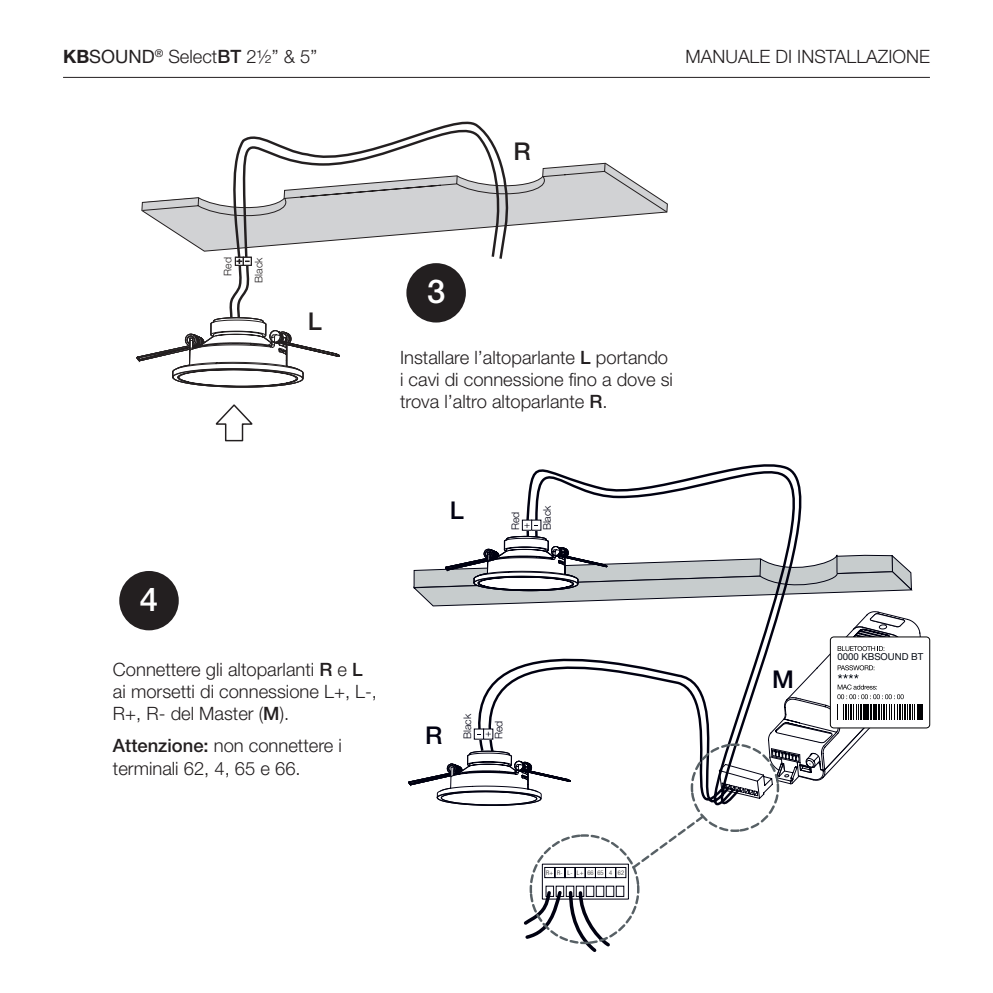
<style>
.page{position:relative;width:993px;height:993px;background:#fff}
.page>*{position:absolute;margin:0;border:0;box-sizing:border-box;transform-origin:0 0}
.t1{font:500 32.9px "Helvetica Neue LT Std";color:#fff}
.t2{font:500 24.5px "Helvetica Neue LT Std";color:#000111}
.t3{font:500 24.5px "Helvetica Neue LT Std";color:#231f20}
.t4{font:300 18.38px/22.1px "Helvetica Neue LT Std";color:#231f20}
.t5{font:300 10.5px "Helvetica Neue LT Std";color:#000111}
.t6{font:300 10.5px "Helvetica Neue LT Std";color:#231f20}
.t7{font:9.62px "Helvetica Neue LT Std";color:#060c15}
.t8{font:300 condensed 6.3px "Helvetica Neue LT Std";color:#231f20}
.s1{font-weight:700}
.s2{font-weight:400}
.s3{font-weight:500}
</style>
<div class="page">
<hr style="left:63px;top:77px;width:866px;height:1px;background:#231f20">
<div style="left:406px;top:263px;width:60px;height:59px;background:#231f20;border-radius:50%"></div>
<svg style="left:215px;top:404px;width:38px;height:38px"></svg>
<svg style="left:141px;top:202px;width:472px;height:49px"></svg>
<svg style="left:142px;top:163px;width:525px;height:54px"></svg>
<svg style="left:228px;top:121px;width:282px;height:138px"></svg>
<div style="left:235px;top:257px;width:8px;height:8px;border:1px solid #231f20"></div>
<div style="left:243px;top:257px;width:8px;height:8px;border:1px solid #231f20"></div>
<svg style="left:136px;top:259px;width:204px;height:128px"></svg>
<svg style="left:521px;top:464px;width:281px;height:59px"></svg>
<div style="left:522px;top:520px;width:9px;height:10px;background:#fff"></div>
<div style="left:522px;top:519px;width:9px;height:11px;border:1px solid #000111"></div>
<div style="left:531px;top:520px;width:9px;height:10px;background:#fff"></div>
<div style="left:531px;top:519px;width:10px;height:11px;border:1px solid #000111"></div>
<div style="left:829px;top:636px;width:100px;height:92px;border:1px solid #000002;border-radius:3px"></div>
<svg style="left:408px;top:523px;width:515px;height:429px"></svg>
<div style="left:119px;top:570px;width:60px;height:60px;background:#231f20;border-radius:50%"></div>
<p class="t4" style="left:63px;top:45px;width:255px"><span class="s1">KB</span><span class="s2">SOUND</span><sup>®</sup> Select<span class="s3">BT</span> 21/2” &amp; 5”</p>
<p class="t4" style="left:685px;top:45px;width:246px">MANUALE DI INSTALLAZIONE</p>
<h2 class="t3" style="left:513px;top:136px;width:19px">R</h2>
<p class="t6" style="left:221px;top:276px;width:20px;rotate:-90deg">Red</p>
<p class="t6" style="left:252px;top:282px;width:27px;rotate:-90deg">Black</p>
<h2 class="t3" style="left:308px;top:306px;width:16px">L</h2>
<h1 class="t1" style="left:427px;top:272px;width:20px">3</h1>
<p class="t4" style="left:400px;top:346px;width:274px">Installare l’altoparlante <span class="s3">L</span> portando i cavi di connessione fino a dove si trova l’altro altoparlante <span class="s3">R</span>.</p>
<h1 class="t1" style="left:140px;top:579px;width:20px">4</h1>
<p class="t4" style="left:113px;top:658px;width:265px">Connettere gli altoparlanti <span class="s3">R</span> e <span class="s3">L </span>ai morsetti di connessione L+, L-,<br>R+, R- del Master (<span class="s3">M</span>).</p>
<p class="t4" style="left:113px;top:734px;width:230px"><span class="s3">Attenzione:</span> non connettere i terminali 62, 4, 65 e 66.</p>
<h2 class="t2" style="left:450px;top:495px;width:16px">L</h2>
<p class="t5" style="left:509px;top:530px;width:20px;rotate:-90deg">Red</p>
<p class="t5" style="left:540px;top:530px;width:27px;rotate:-90deg">Black</p>
<h2 class="t2" style="left:425px;top:720px;width:19px">R</h2>
<p class="t5" style="left:461px;top:738px;width:27px;rotate:-90deg">Black</p>
<p class="t5" style="left:492px;top:738px;width:20px;rotate:-90deg">Red</p>
<p class="t8" style="left:546px;top:868px;width:79px">R+ R- L- L+ 66 65 4 62</p>
<h2 class="t2" style="left:772px;top:665px;width:23px">M</h2>
<p class="t7" style="left:837px;top:650px;width:87px">0000 KBSOUND BT</p>
</div>
